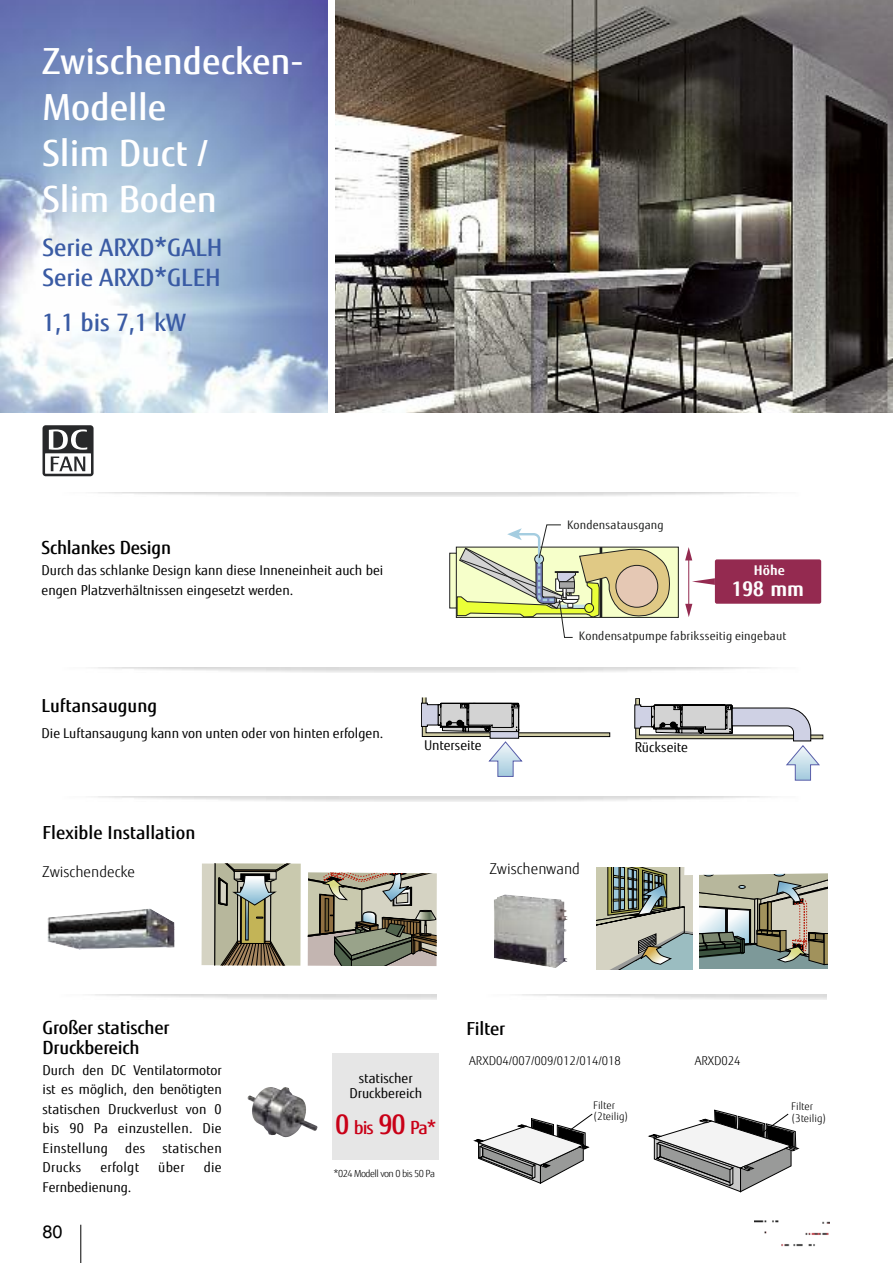
<style>
.page{position:relative;width:893px;height:1263px;background:#fff}
.page>*{position:absolute;margin:0;border:0;box-sizing:border-box;transform-origin:0 0}
.t1{font:500 36px/45.8px "Fujitsu Sans";color:#fff}
.t2{font:500 24px/30.5px "Fujitsu Sans";color:#3a5ba4}
.t3{font:700 20.1px "Fujitsu Sans";color:#fefefe}
.t4{font:500 18px/19.5px "Fujitsu Sans";letter-spacing:-.01em;color:#000}
.t5{font:500 18px "Fujitsu Sans";color:#c90017}
.t6{font:18px "Helvetica";color:#000}
.t7{font:300 15px "Fujitsu Sans";color:#000}
.t8{font:13.5px/19.5px "Fujitsu Sans";color:#000}
.t9{font:13.5px "Fujitsu Sans";letter-spacing:.02em;color:#000}
.t10{font:700 13.5px "Fujitsu Sans";color:#fefefe}
.t11{font:300 12px "Fujitsu Sans";color:#000}
.t12{font:11.7px "Fujitsu Sans";letter-spacing:.015em;color:#1f201f}
.t13{font:300 10.5px/11.6px "Fujitsu Sans";color:#000}
.t14{font:300 9.75px "Fujitsu Sans";letter-spacing:-.055em;color:#000}
.s1{font-size:27px}
</style>
<div class="page">
<hr style="left:81px;top:1225px;width:1px;height:38px;background:#000">
<img style="left:755px;top:1220px;width:74px;height:27px">
<img style="left:0;top:0;width:327px;height:412px">
<img style="left:336px;top:0;width:557px;height:412px">
<div style="left:43px;top:425px;width:51px;height:51px;background:#27282a;border-radius:3px"></div>
<div style="left:45px;top:453px;width:46px;height:21px;background:#fefefe"></div>
<svg style="left:49px;top:429px;width:38px;height:21px"></svg>
<svg style="left:51px;top:456px;width:34px;height:15px"></svg>
<svg style="left:649px;top:1109px;width:150px;height:83px"></svg>
<svg style="left:474px;top:1113px;width:119px;height:71px"></svg>
<svg style="left:201px;top:863px;width:236px;height:103px;background:#a5a391"></svg>
<svg style="left:596px;top:867px;width:232px;height:103px;background:#a3a79a"></svg>
<img style="left:494px;top:894px;width:73px;height:74px">
<img style="left:47px;top:908px;width:128px;height:42px">
<div style="left:715px;top:559px;width:106px;height:45px;background:#942a50;border-radius:2px"></div>
<hr style="left:688px;top:558px;width:1px;height:48px;background:#942a50">
<svg style="left:685px;top:604px;width:7px;height:13px"></svg>
<svg style="left:685px;top:547px;width:7px;height:13px"></svg>
<svg style="left:692px;top:578px;width:23px;height:7px"></svg>
<div style="left:450px;top:553px;width:6px;height:55px;background:#f6ffca"></div>
<div style="left:449px;top:553px;width:8px;height:55px;border:1px solid #1f201f"></div>
<svg style="left:457px;top:524px;width:216px;height:114px"></svg>
<svg style="left:421px;top:697px;width:189px;height:80px"></svg>
<svg style="left:634px;top:698px;width:189px;height:83px"></svg>
<img style="left:247px;top:1087px;width:70px;height:50px">
<div style="left:333px;top:1053px;width:106px;height:106px;background:#e6e6e6"></div>
<h1 class="t1" style="left:43px;top:39px;width:263px">Zwischendecken-<br>Modelle<br>Slim Duct /<br>Slim Boden</h1>
<h2 class="t2" style="left:43px;top:232px;width:182px">Serie ARXD*GALH<br>Serie ARXD*GLEH</h2>
<h2 class="t2" style="left:43px;top:307px;width:145px">1,1 bis 7,1 kW</h2>
<h3 class="t4" style="left:42px;top:538px;width:131px">Schlankes Design</h3>
<p class="t8" style="left:42px;top:561px;width:343px">Durch das schlanke Design kann diese Inneneinheit auch bei engen Platzverhältnissen eingesetzt werden.</p>
<h3 class="t4" style="left:42px;top:696px;width:117px">Luftansaugung</h3>
<p class="t8" style="left:42px;top:724px;width:343px">Die Luftansaugung kann von unten oder von hinten erfolgen.</p>
<h3 class="t4" style="left:43px;top:823px;width:154px">Flexible Installation</h3>
<p class="t12" style="left:567px;top:518px;width:98px">Kondensatausgang</p>
<p class="t10" style="left:754px;top:561px;width:32px">Höhe</p>
<h3 class="t3" style="left:732px;top:575px;width:74px">198 mm</h3>
<p class="t12" style="left:579px;top:629px;width:209px">Kondensatpumpe fabriksseitig eingebaut</p>
<p class="t8" style="left:424px;top:736px;width:59px">Unterseite</p>
<p class="t8" style="left:635px;top:738px;width:55px">Rückseite</p>
<p class="t7" style="left:43px;top:863px;width:94px">Zwischendecke</p>
<p class="t7" style="left:490px;top:860px;width:92px">Zwischenwand</p>
<h3 class="t4" style="left:43px;top:1018px;width:128px">Großer statischer<br>Druckbereich</h3>
<p class="t8" style="left:43px;top:1060px;width:181px;text-align:justify">Durch den DC Ventilatormotor ist es möglich, den benötigten statischen Druckverlust von 0 bis 90 Pa einzustellen. Die Einstellung</p>
<p class="t8" style="left:125px;top:1138px;width:21px">des</p>
<p class="t9" style="left:162px;top:1140px;width:61px">statischen</p>
<p class="t8" style="left:43px;top:1158px;width:40px">Drucks</p>
<p class="t9" style="left:100px;top:1159px;width:40px">erfolgt</p>
<p class="t8" style="left:158px;top:1158px;width:28px">über</p>
<p class="t8" style="left:204px;top:1158px;width:19px">die</p>
<p class="t8" style="left:43px;top:1177px;width:90px">Fernbedienung.</p>
<h3 class="t6" style="left:43px;top:1221px;width:22px">80</h3>
<p class="t8" style="left:349px;top:1070px;width:74px;line-height:15.6px;text-align:center">statischer<br>Druckbereich</p>
<h3 class="t5" style="left:335px;top:1117px;width:103px"><span class="s1">0</span> bis <span class="s1">90</span> Pa*</h3>
<p class="t14" style="left:333px;top:1168px;width:103px">*024 Modell von 0 bis 50 Pa</p>
<h3 class="t4" style="left:466px;top:1018px;width:40px">Filter</h3>
<p class="t11" style="left:469px;top:1054px;width:153px">ARXD04/007/009/012/014/018</p>
<p class="t11" style="left:695px;top:1054px;width:47px">ARXD024</p>
<p class="t13" style="left:593px;top:1099px;width:37px">Filter (2teilig)</p>
<p class="t13" style="left:791px;top:1101px;width:37px">Filter (3teilig)</p>
</div>
